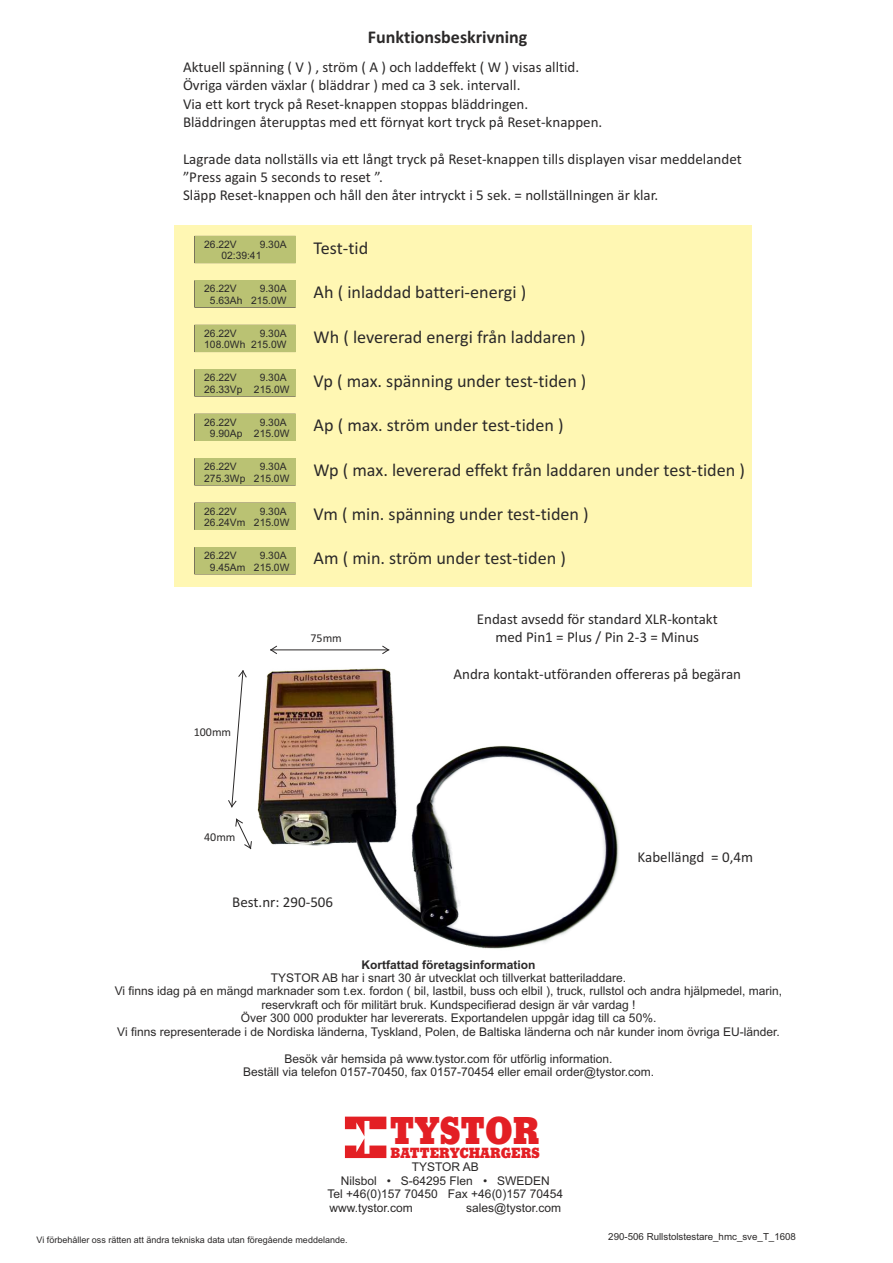
<style>
.page{position:relative;width:893px;height:1263px;background:#fff}
.page>*{position:absolute;margin:0;border:0;box-sizing:border-box;transform-origin:0 0}
.t1{font:800 37.5px "Stymie BT";color:#e31f24}
.t2{font:18.15px "Calibri";color:#2b2929}
.t3{font:700 18px "Calibri";color:#2b2929}
.t4{font:15px/18.3px "Calibri";color:#2b2929}
.t5{font:800 14.25px "Stymie BT";color:#e31f24;scale:1.06 1}
.t6{font:12px/13.4px "Arial";color:#2b2929;text-align:center}
.t7{font:700 12px "Arial";color:#2b2929}
.t8{font:12px "Calibri";color:#2b2929}
.t9{font:10.35px/11.6px "Arial";color:#2b2929;text-align:right}
.t10{font:9.75px "Arial";color:#2b2929}
.t11{font:9px "Arial";color:#2b2929}
</style>
<div class="page">
<div style="left:174px;top:225px;width:577px;height:362px;background:#fff7b3"></div>
<svg style="left:345px;top:1116px;width:41px;height:42px"></svg>
<div style="left:195px;top:548px;width:100px;height:26px;background:#bac273"></div>
<div style="left:195px;top:503px;width:100px;height:26px;background:#bac273"></div>
<div style="left:195px;top:459px;width:100px;height:26px;background:#bac273"></div>
<div style="left:195px;top:414px;width:100px;height:26px;background:#bac273"></div>
<div style="left:195px;top:370px;width:100px;height:26px;background:#bac273"></div>
<div style="left:195px;top:325px;width:100px;height:27px;background:#bac273"></div>
<div style="left:195px;top:281px;width:100px;height:26px;background:#bac273"></div>
<div style="left:195px;top:236px;width:100px;height:27px;background:#bac273"></div>
<img style="left:257px;top:668px;width:362px;height:281px">
<img style="left:302px;top:762px;width:14px;height:5px">
<svg style="left:228px;top:670px;width:19px;height:138px"></svg>
<hr style="left:270px;top:650px;width:119px;height:1px;background:#2b2929">
<svg style="left:270px;top:645px;width:7px;height:9px"></svg>
<svg style="left:382px;top:645px;width:7px;height:9px"></svg>
<svg style="left:235px;top:818px;width:17px;height:31px"></svg>
<h3 class="t3" style="left:368px;top:30px;width:161px">Funktionsbeskrivning</h3>
<p class="t4" style="left:183px;top:59px;width:421px">Aktuell spänning ( V ) , ström ( A ) och laddeffekt ( W ) visas alltid.<br>Övriga värden växlar ( bläddrar ) med ca 3 sek. intervall.<br>Via ett kort tryck på Reset-knappen stoppas bläddringen.<br>Bläddringen återupptas med ett förnyat kort tryck på Reset-knappen.</p>
<p class="t4" style="left:183px;top:151px;width:560px">Lagrade data nollställs via ett långt tryck på Reset-knappen tills displayen visar meddelandet ”Press again 5 seconds to reset ”.<br>Släpp Reset-knappen och håll den åter intryckt i 5 sek. = nollställningen är klar.</p>
<p class="t9" style="left:204px;top:239px;width:34px">26.22V</p>
<p class="t9" style="left:221px;top:239px;width:67px;text-align:left;text-indent:38px">9.30A<br>02:39:41</p>
<p class="t9" style="left:204px;top:284px;width:34px">26.22V</p>
<p class="t9" style="left:210px;top:284px;width:78px">9.30A<br>5.63Ah 215.0W</p>
<p class="t9" style="left:204px;top:328px;width:34px">26.22V</p>
<p class="t9" style="left:204px;top:328px;width:84px">9.30A<br>108.0Wh 215.0W</p>
<p class="t9" style="left:204px;top:373px;width:34px">26.22V</p>
<p class="t9" style="left:204px;top:373px;width:87px">9.30A<br>26.33Vp 215.0W</p>
<p class="t9" style="left:204px;top:417px;width:34px">26.22V</p>
<p class="t9" style="left:210px;top:417px;width:81px">9.30A<br>9.90Ap 215.0W</p>
<p class="t9" style="left:204px;top:462px;width:34px">26.22V</p>
<p class="t9" style="left:204px;top:462px;width:87px">9.30A<br>275.3Wp 215.0W</p>
<p class="t9" style="left:204px;top:506px;width:34px">26.22V</p>
<p class="t9" style="left:204px;top:506px;width:87px">9.30A<br>26.24Vm 215.0W</p>
<p class="t9" style="left:204px;top:551px;width:34px">26.22V</p>
<p class="t9" style="left:210px;top:551px;width:81px">9.30A<br>9.45Am 215.0W</p>
<p class="t8" style="left:194px;top:727px;width:39px">100mm</p>
<h2 class="t2" style="left:314px;top:240px;width:56px">Test-tid</h2>
<h2 class="t2" style="left:314px;top:285px;width:214px">Ah ( inladdad batteri-energi )</h2>
<h2 class="t2" style="left:314px;top:329px;width:274px">Wh ( levererad energi från laddaren )</h2>
<h2 class="t2" style="left:314px;top:373px;width:274px">Vp ( max. spänning under test-tiden )</h2>
<h2 class="t2" style="left:314px;top:418px;width:251px">Ap ( max. ström under test-tiden )</h2>
<h2 class="t2" style="left:314px;top:462px;width:433px">Wp ( max. levererad effekt från laddaren under test-tiden )</h2>
<h2 class="t2" style="left:314px;top:506px;width:277px">Vm ( min. spänning under test-tiden )</h2>
<h2 class="t2" style="left:314px;top:551px;width:254px">Am ( min. ström under test-tiden )</h2>
<p class="t8" style="left:310px;top:633px;width:33px">75mm</p>
<p class="t4" style="left:477px;top:611px;width:242px;text-align:center">Endast avsedd för standard XLR-kontakt med Pin1 = Plus / Pin 2-3 = Minus</p>
<p class="t4" style="left:453px;top:666px;width:289px">Andra kontakt-utföranden offereras på begäran</p>
<p class="t8" style="left:204px;top:832px;width:33px">40mm</p>
<p class="t4" style="left:638px;top:849px;width:117px">Kabellängd = 0,4m</p>
<p class="t4" style="left:232px;top:894px;width:102px">Best.nr: 290-506</p>
<p class="t7" style="left:362px;top:960px;width:175px">Kortfattad företagsinformation</p>
<p class="t6" style="left:115px;top:972px;width:669px">TYSTOR AB har i snart 30 år utvecklat och tillverkat batteriladdare.<br>Vi finns idag på en mängd marknader som t.ex. fordon ( bil, lastbil, buss och elbil ), truck, rullstol och andra hjälpmedel, marin, reservkraft och för militärt bruk. Kundspecifierad design är vår vardag !<br>Över 300 000 produkter har levererats. Exportandelen uppgår idag till ca 50%.<br>Vi finns representerade i de Nordiska länderna, Tyskland, Polen, de Baltiska länderna och når kunder inom övriga EU-länder.</p>
<p class="t6" style="left:243px;top:1053px;width:413px">Besök vår hemsida på www.tystor.com för utförlig information.<br>Beställ via telefon 0157-70450, fax 0157-70454 eller email order@tystor.com.</p>
<h1 class="t1" style="left:390px;top:1115px;width:151px">TYSTOR</h1>
<p class="t5" style="left:391px;top:1147px;width:142px">BATTERYCHARGERS</p>
<p class="t6" style="left:412px;top:1161px;width:69px">TYSTOR AB</p>
<p class="t6" style="left:341px;top:1175px;width:211px">Nilsbol • S-64295 Flen • SWEDEN</p>
<p class="t6" style="left:328px;top:1188px;width:237px">Tel +46(0)157 70450 Fax +46(0)157 70454</p>
<p class="t6" style="left:329px;top:1202px;width:85px">www.tystor.com</p>
<p class="t6" style="left:466px;top:1202px;width:96px">sales@tystor.com</p>
<p class="t11" style="left:36px;top:1237px;width:313px">Vi förbehåller oss rätten att ändra tekniska data utan föregående meddelande.</p>
<p class="t10" style="left:608px;top:1233px;width:189px">290-506 Rullstolstestare_hmc_sve_T_1608</p>
</div>
